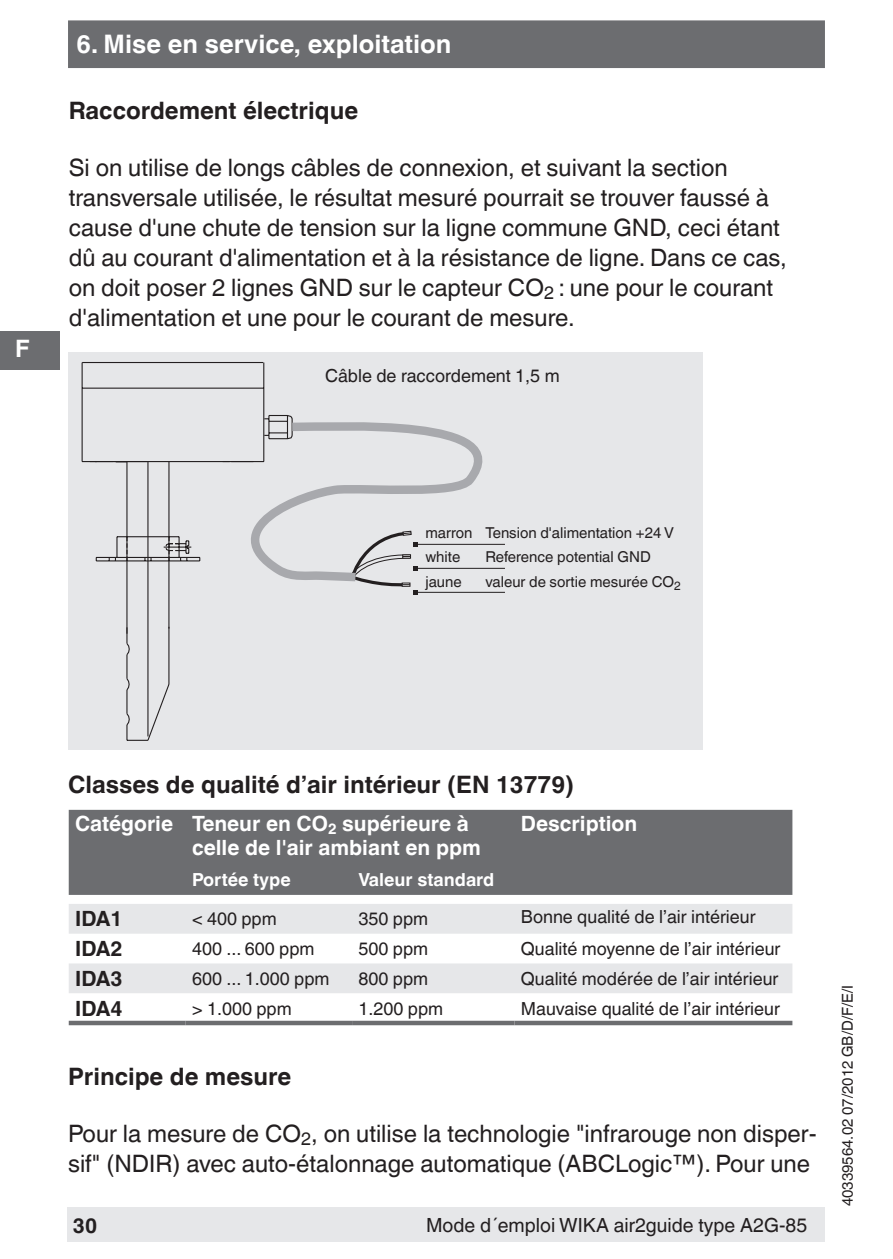
<style>
.page{position:relative;width:893px;height:1259px;background:#fff}
.page>*{position:absolute;margin:0;border:0;box-sizing:border-box;transform-origin:0 0}
.t1{font:700 25.5px "Helvetica World";color:#fff}
.t2{font:24px/30px "Helvetica World";color:#231f20}
.t3{font:700 24px "Helvetica World";color:#231f20}
.t4{font:700 24px "Helvetica World";color:#fff}
.t5{font:700 21px/24px "Helvetica World";color:#fff}
.t6{font:700 21px "Helvetica World";color:#231f20}
.t7{font:19.5px "Helvetica World";color:#231f20}
.t8{font:18px "Helvetica World";color:#231f20}
.t9{font:700 18px "Helvetica World";color:#fff}
.t10{font:15px/24.6px "Helvetica World";color:#231f20}
</style>
<div class="page">
<div style="left:0;top:331px;width:60px;height:38px;background:#6c6d70"></div>
<div style="left:67px;top:1208px;width:758px;height:34px;background:#e6e7e9"></div>
<div style="left:68px;top:20px;width:757px;height:48px;background:#6c6d70;border:3px solid #6c6d70"></div>
<div style="left:68px;top:352px;width:635px;height:398px;background:#e6e7e9"></div>
<hr style="left:147px;top:461px;width:1px;height:275px;background:#231f20">
<hr style="left:126px;top:462px;width:1px;height:171px;background:#231f20">
<hr style="left:168px;top:462px;width:1px;height:166px;background:#231f20">
<svg style="left:126px;top:625px;width:44px;height:116px"></svg>
<hr style="left:82px;top:362px;width:181px;height:1px;background:#231f20">
<hr style="left:263px;top:362px;width:1px;height:99px;background:#231f20">
<hr style="left:82px;top:362px;width:1px;height:99px;background:#231f20">
<hr style="left:82px;top:461px;width:182px;height:1px;background:#231f20">
<hr style="left:82px;top:387px;width:182px;height:2px;background:#231f20">
<svg style="left:263px;top:414px;width:29px;height:3px"></svg>
<svg style="left:95px;top:535px;width:106px;height:27px"></svg>
<hr style="left:415px;top:592px;width:90px;height:1px;background:#231f20">
<svg style="left:213px;top:417px;width:292px;height:164px"></svg>
<svg style="left:349px;top:530px;width:68px;height:65px"></svg>
<div style="left:69px;top:810px;width:723px;height:85px;background:#6c6d70"></div>
<svg style="left:69px;top:904px;width:723px;height:89px;fill:#e6e7e9"></svg>
<div style="left:69px;top:1020px;width:117px;height:5px;background:#6c6d70"></div>
<div style="left:186px;top:1020px;width:166px;height:5px;background:#6c6d70"></div>
<div style="left:352px;top:1020px;width:162px;height:5px;background:#6c6d70"></div>
<div style="left:514px;top:1020px;width:278px;height:5px;background:#6c6d70"></div>
<p class="t4" style="left:15px;top:335px;width:16px">F</p>
<p class="t1" style="left:77px;top:30px;width:376px">6. Mise en service, exploitation</p>
<p class="t3" style="left:69px;top:97px;width:291px">Raccordement électrique</p>
<p class="t2" style="left:69px;top:153px;width:720px">Si on utilise de longs câbles de connexion, et suivant la section transversale utilisée, le résultat mesuré pourrait se trouver faussé à cause d'une chute de tension sur la ligne commune GND, ceci étant dû au courant d'alimentation et à la résistance de ligne. Dans ce cas, on doit poser 2 lignes GND sur le capteur CO<sub>2</sub> : une pour le courant d'alimentation et une pour le courant de mesure.</p>
<p class="t8" style="left:325px;top:365px;width:236px">Câble de raccordement 1,5 m</p>
<p class="t10" style="left:425px;top:520px;width:250px">marron Tension d'alimentation +24 V white</p>
<p class="t10" style="left:485px;top:545px;width:167px">Reference potential GND</p>
<p class="t10" style="left:425px;top:569px;width:38px">jaune</p>
<p class="t10" style="left:485px;top:569px;width:197px">valeur de sortie mesurée CO<sub>2</sub></p>
<p class="t3" style="left:68px;top:770px;width:508px">Classes de qualité d’air intérieur (EN 13779)</p>
<p class="t5" style="left:192px;top:812px;width:290px;text-indent:-117px">Catégorie Teneur en CO<sub>2</sub> supérieure à celle de l'air ambiant en ppm</p>
<p class="t5" style="left:521px;top:812px;width:118px">Description</p>
<p class="t9" style="left:192px;top:869px;width:100px">Portée type</p>
<p class="t9" style="left:358px;top:869px;width:137px">Valeur standard</p>
<p class="t6" style="left:75px;top:907px;width:49px">IDA1</p>
<p class="t8" style="left:192px;top:908px;width:86px">&lt; 400 ppm</p>
<p class="t8" style="left:358px;top:908px;width:71px">350 ppm</p>
<p class="t8" style="left:521px;top:906px;width:236px">Bonne qualité de l’air intérieur</p>
<p class="t6" style="left:75px;top:936px;width:49px">IDA2</p>
<p class="t8" style="left:192px;top:938px;width:124px">400 ... 600 ppm</p>
<p class="t8" style="left:358px;top:938px;width:71px">500 ppm</p>
<p class="t8" style="left:521px;top:938px;width:261px">Qualité moyenne de l’air intérieur</p>
<p class="t6" style="left:75px;top:966px;width:49px">IDA3</p>
<p class="t8" style="left:192px;top:968px;width:139px">600 ... 1.000 ppm</p>
<p class="t8" style="left:358px;top:968px;width:71px">800 ppm</p>
<p class="t8" style="left:521px;top:968px;width:259px">Qualité modérée de l’air intérieur</p>
<p class="t6" style="left:75px;top:996px;width:49px">IDA4</p>
<p class="t8" style="left:192px;top:998px;width:101px">&gt; 1.000 ppm</p>
<p class="t8" style="left:358px;top:998px;width:86px">1.200 ppm</p>
<p class="t8" style="left:521px;top:998px;width:261px">Mauvaise qualité de l’air intérieur</p>
<p class="t3" style="left:68px;top:1062px;width:225px">Principe de mesure</p>
<p class="t2" style="left:68px;top:1118px;width:750px">Pour la mesure de CO<sub>2</sub>, on utilise la technologie "infrarouge non disper&shy;sif" (NDIR) avec auto-étalonnage automatique (ABCLogic™). Pour une</p>
<p class="t6" style="left:73px;top:1213px;width:26px">30</p>
<p class="t7" style="left:426px;top:1213px;width:383px">Mode d´emploi WIKA air2guide type A2G-85</p>
<p class="t10" style="left:835px;top:1206px;width:222px;rotate:-90deg">40339564.02 07/2012 GB/D/F/E/I</p>
</div>
